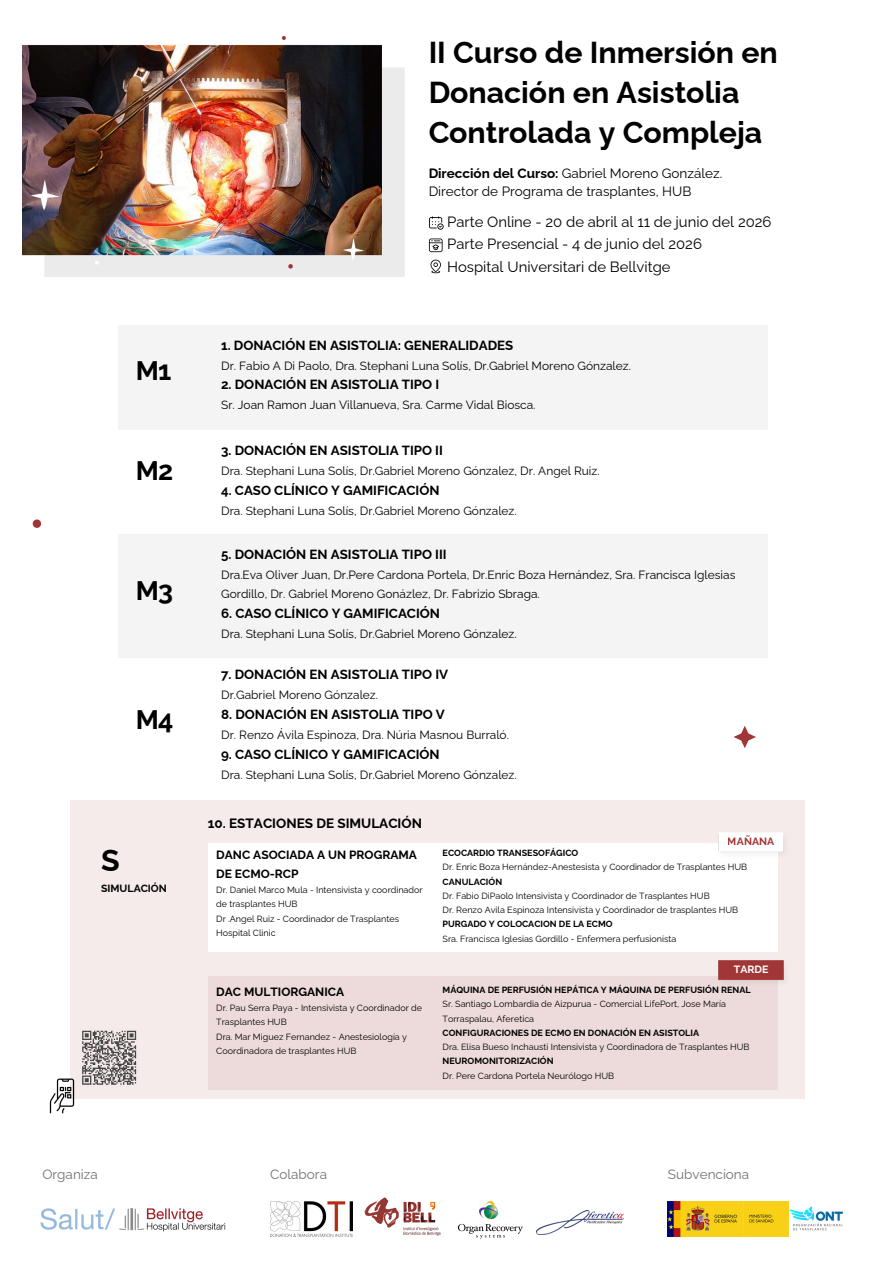
<style>
.page{position:relative;width:894px;height:1264px;background:#fff}
.page>*{position:absolute;margin:0;border:0;box-sizing:border-box;transform-origin:0 0}
.t1{font:700 30.3px/39.9px "Raleway";color:#000}
.t2{font:700 26.85px "Raleway";color:#000}
.t3{font:14.85px/22.5px "Raleway";color:#000}
.t4{font:13.5px/18px "Raleway";color:#000}
.t5{font:13.5px "Raleway";color:#727272}
.t6{font:700 13.5px "Raleway";color:#000}
.t7{font:700 13.2px "Raleway";color:#000}
.t8{font:12px/18.9px "Raleway";color:#000}
.t9{font:700 12px/18.8px "Raleway";color:#000}
.t10{font:700 10.5px "Raleway";color:#000}
.t11{font:700 10.5px "Raleway";color:#a13636}
.t12{font:700 10.5px "Raleway";color:#fff}
.t13{font:9px/14.2px "Raleway";color:#000}
.t14{font:700 9px "Raleway";color:#000}
.s1{font-weight:700}
</style>
<div class="page">
<svg style="left:429px;top:216px;width:14px;height:14px"></svg>
<svg style="left:430px;top:259px;width:11px;height:14px"></svg>
<svg style="left:429px;top:238px;width:13px;height:14px"></svg>
<img style="left:23px;top:37px;width:382px;height:240px">
<img style="left:40px;top:1208px;width:186px;height:24px">
<img style="left:667px;top:1201px;width:176px;height:35px">
<img style="left:270px;top:1201px;width:82px;height:35px">
<img style="left:364px;top:1197px;width:77px;height:39px">
<img style="left:458px;top:1201px;width:64px;height:38px">
<img style="left:537px;top:1210px;width:86px;height:23px">
<div style="left:118px;top:325px;width:649px;height:105px;background:#f4f4f4"></div>
<div style="left:118px;top:534px;width:649px;height:123px;background:#f4f4f4"></div>
<div style="left:70px;top:800px;width:734px;height:298px;background:#f5ebeb"></div>
<div style="left:208px;top:843px;width:569px;height:108px;background:#fff"></div>
<div style="left:208px;top:976px;width:569px;height:113px;background:#eddbdb"></div>
<div style="left:33px;top:519px;width:8px;height:9px;background:#a13636"></div>
<svg style="left:734px;top:726px;width:21px;height:22px"></svg>
<svg style="left:82px;top:1030px;width:55px;height:55px"></svg>
<img style="left:49px;top:1078px;width:33px;height:36px">
<img style="left:718px;top:832px;width:66px;height:31px">
<img style="left:718px;top:960px;width:66px;height:30px">
<h1 class="t1" style="left:428px;top:32px;width:351px">II Curso de Inmersión en<br>Donación en Asistolia<br>Controlada y Compleja</h1>
<h3 class="t4" style="left:428px;top:164px;width:295px"><span class="s1">Dirección del Curso:</span> Gabriel Moreno González.<br>Director de Programa de trasplantes, HUB</h3>
<h2 class="t2" style="left:135px;top:354px;width:38px">M1</h2>
<h2 class="t2" style="left:135px;top:454px;width:40px">M2</h2>
<h2 class="t2" style="left:135px;top:574px;width:40px">M3</h2>
<h2 class="t2" style="left:135px;top:703px;width:40px">M4</h2>
<h1 class="t1" style="left:101px;top:840px;width:20px">S</h1>
<p class="t10" style="left:101px;top:881px;width:67px">SIMULACIÓN</p>
<h3 class="t3" style="left:447px;top:210px;width:326px">Parte Online - 20 de abril al 11 de junio del 2026<br>Parte Presencial - 4 de junio del 2026<br>Hospital Universitari de Bellvitge</h3>
<h3 class="t7" style="left:221px;top:337px;width:293px">1. DONACIÓN EN ASISTOLIA: GENERALIDADES</h3>
<h3 class="t8" style="left:221px;top:356px;width:411px">Dr. Fabio A Di Paolo, Dra. Stephani Luna Solís, Dr.Gabriel Moreno Gónzalez.</h3>
<h3 class="t7" style="left:221px;top:377px;width:219px">2. DONACIÓN EN ASISTOLIA TIPO I</h3>
<h3 class="t8" style="left:221px;top:395px;width:316px">Sr. Joan Ramon Juan Villanueva, Sra. Carme Vidal Biosca.</h3>
<h3 class="t7" style="left:221px;top:442px;width:223px">3. DONACIÓN EN ASISTOLIA TIPO II</h3>
<h3 class="t8" style="left:221px;top:461px;width:380px">Dra. Stephani Luna Solís, Dr.Gabriel Moreno Gónzalez, Dr. Angel Ruiz.</h3>
<h3 class="t7" style="left:221px;top:482px;width:220px">4. CASO CLÍNICO Y GAMIFICACIÓN</h3>
<h3 class="t8" style="left:221px;top:501px;width:297px">Dra. Stephani Luna Solís, Dr.Gabriel Moreno Gónzalez.</h3>
<h3 class="t7" style="left:221px;top:546px;width:227px">5. DONACIÓN EN ASISTOLIA TIPO III</h3>
<h3 class="t8" style="left:221px;top:565px;width:515px">Dra.Eva Oliver Juan, Dr.Pere Cardona Portela, Dr.Enric Boza Hernández, Sra. Francisca Iglesias<br>Gordillo, Dr. Gabriel Moreno Gonázlez, Dr. Fabrizio Sbraga.</h3>
<h3 class="t7" style="left:221px;top:605px;width:220px">6. CASO CLÍNICO Y GAMIFICACIÓN</h3>
<h3 class="t8" style="left:221px;top:624px;width:297px">Dra. Stephani Luna Solís, Dr.Gabriel Moreno Gónzalez.</h3>
<h3 class="t7" style="left:221px;top:667px;width:228px">7. DONACIÓN EN ASISTOLIA TIPO IV</h3>
<h3 class="t8" style="left:221px;top:685px;width:158px">Dr.Gabriel Moreno Gónzalez.</h3>
<h3 class="t7" style="left:221px;top:706px;width:225px">8. DONACIÓN EN ASISTOLIA TIPO V</h3>
<h3 class="t8" style="left:221px;top:725px;width:289px">Dr. Renzo Ávila Espinoza, Dra. Núria Masnou Burraló.</h3>
<h3 class="t7" style="left:221px;top:746px;width:220px">9. CASO CLÍNICO Y GAMIFICACIÓN</h3>
<h3 class="t8" style="left:221px;top:765px;width:297px">Dra. Stephani Luna Solís, Dr.Gabriel Moreno Gónzalez.</h3>
<h3 class="t6" style="left:208px;top:815px;width:215px">10. ESTACIONES DE SIMULACIÓN</h3>
<h3 class="t9" style="left:216px;top:845px;width:202px">DANC ASOCIADA A UN PROGRAMA<br>DE ECMO-RCP</h3>
<p class="t13" style="left:216px;top:882px;width:208px">Dr. Daniel Marco Mula - Intensivista y coordinador de trasplantes HUB<br>Dr .Angel Ruiz - Coordinador de Trasplantes<br>Hospital Clinic</p>
<p class="t11" style="left:727px;top:835px;width:48px">MAÑANA</p>
<p class="t14" style="left:442px;top:847px;width:137px">ECOCARDIO TRANSESOFÁGICO</p>
<p class="t13" style="left:442px;top:860px;width:306px">Dr. Enric Boza Hernández-Anestesista y Coordinador de Trasplantes HUB</p>
<p class="t14" style="left:442px;top:876px;width:61px">CANULACIÓN</p>
<p class="t13" style="left:442px;top:888px;width:297px">Dr. Fabio DiPaolo Intensivista y Coordinador de Trasplantes HUB<br>Dr. Renzo Avila Espinoza Intensivista y Coordinador de trasplantes HUB</p>
<p class="t14" style="left:442px;top:918px;width:171px">PURGADO Y COLOCACION DE LA ECMO</p>
<p class="t13" style="left:442px;top:931px;width:235px">Sra. Francisca Iglesias Gordillo - Enfermera perfusionista</p>
<h3 class="t9" style="left:216px;top:982px;width:129px">DAC MULTIORGANICA</h3>
<p class="t13" style="left:216px;top:1000px;width:207px">Dr. Pau Serra Paya - Intensivista y Coordinador de Trasplantes HUB<br>Dra. Mar Miguez Fernandez - Anestesiología y Coordinadora de trasplantes HUB</p>
<p class="t12" style="left:733px;top:963px;width:36px">TARDE</p>
<p class="t14" style="left:442px;top:984px;width:309px">MÁQUINA DE PERFUSIÓN HEPÁTICA Y MÁQUINA DE PERFUSIÓN RENAL</p>
<p class="t13" style="left:442px;top:996px;width:285px">Sr. Santiago Lombardia de Aizpurua - Comercial LifePort, Jose María<br>Torraspalau, Aferetica</p>
<p class="t14" style="left:442px;top:1027px;width:258px">CONFIGURACIONES DE ECMO EN DONACIÓN EN ASISTOLIA</p>
<p class="t13" style="left:442px;top:1039px;width:308px">Dra. Elisa Bueso Inchausti Intensivista y Coordinadora de Trasplantes HUB</p>
<p class="t14" style="left:442px;top:1055px;width:112px">NEUROMONITORIZACIÓN</p>
<p class="t13" style="left:442px;top:1068px;width:173px">Dr. Pere Cardona Portela Neurólogo HUB</p>
<h3 class="t5" style="left:42px;top:1166px;width:57px">Organiza</h3>
<h3 class="t5" style="left:270px;top:1166px;width:58px">Colabora</h3>
<h3 class="t5" style="left:667px;top:1166px;width:83px">Subvenciona</h3>
</div>
